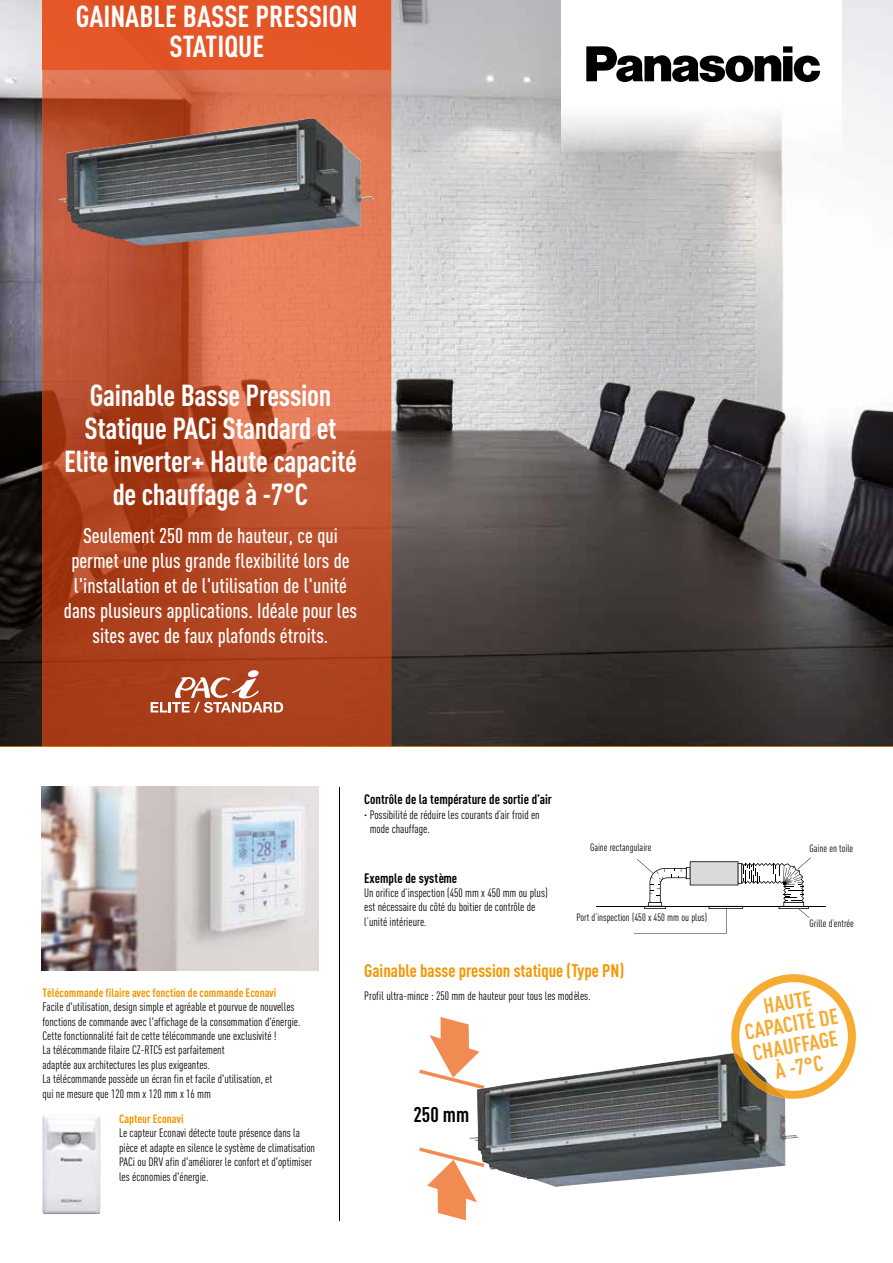
<style>
.page{position:relative;width:893px;height:1263px;background:#fff}
.page>*{position:absolute;margin:0;border:0;box-sizing:border-box;transform-origin:0 0}
.t1{font:700 30px/33px "DIN Cond";letter-spacing:-.01em;color:#fff;text-align:center}
.t2{font:700 21.9px/21.9px "DIN Cond";color:#f6ab33;text-align:center}
.t3{font:500 21px/25.2px "DIN Cond";color:#fff;text-align:center}
.t4{font:700 21px "DIN Cond";color:#000}
.t5{font:700 18px "DIN Cond";color:#f49600}
.t6{font:700 13.5px "DIN Cond";color:#000}
.t7{font:12px/14.4px "DIN Cond";color:#000}
.t8{font:700 12px "DIN Cond";color:#f49600}
.t9{font:10.5px "DIN Cond";color:#000}
</style>
<div class="page">
<img style="left:0;top:0;width:893px;height:746px">
<img style="left:43px;top:69px;width:348px;height:677px">
<div style="left:43px;top:0;width:348px;height:69px;background:#e55627"></div>
<img style="left:561px;top:1px;width:281px;height:151px">
<img style="left:561px;top:0;width:281px;height:1px">
<svg style="left:586px;top:46px;width:234px;height:37px"></svg>
<hr style="left:596px;top:906px;width:230px;height:1px;background:#000">
<svg style="left:637px;top:857px;width:174px;height:76px"></svg>
<svg style="left:419px;top:1017px;width:61px;height:69px"></svg>
<svg style="left:419px;top:1147px;width:58px;height:73px"></svg>
<img style="left:469px;top:1053px;width:330px;height:134px">
<svg style="left:731px;top:974px;width:125px;height:125px"></svg>
<img style="left:734px;top:1053px;width:51px;height:45px">
<hr style="left:339px;top:787px;width:1px;height:433px;background:#000">
<svg style="left:151px;top:670px;width:132px;height:43px"></svg>
<img style="left:59px;top:118px;width:315px;height:128px">
<img style="left:42px;top:787px;width:277px;height:184px">
<img style="left:43px;top:1115px;width:57px;height:99px">
<h1 class="t1" style="left:76px;top:1px;width:283px;line-height:30px">GAINABLE BASSE PRESSION<br>STATIQUE</h1>
<h1 class="t1" style="left:64px;top:377px;width:294px">Gainable Basse Pression<br>Statique PACi Standard et<br>Elite inverter+ Haute capacité de chauffage à -7°C</h1>
<h3 class="t3" style="left:64px;top:522px;width:295px">Seulement 250 mm de hauteur, ce qui permet une plus grande flexibilité lors de l'installation et de l'utilisation de l'unité dans plusieurs applications. Idéale pour les sites avec de faux plafonds étroits.</h3>
<p class="t8" style="left:43px;top:985px;width:235px">Télécommande filaire avec fonction de commande Econavi</p>
<p class="t7" style="left:43px;top:1000px;width:259px">Facile d'utilisation, design simple et agréable et pourvue de nouvelles fonctions de commande avec l'affichage de la consommation d'énergie.<br>Cette fonctionnalité fait de cette télécommande une exclusivité !<br>La télécommande filaire CZ-RTC5 est parfaitement<br>adaptée aux architectures les plus exigeantes.<br>La télécommande possède un écran fin et facile d'utilisation, et<br>qui ne mesure que 120 mm x 120 mm x 16 mm</p>
<p class="t8" style="left:119px;top:1111px;width:66px">Capteur Econavi</p>
<p class="t7" style="left:119px;top:1126px;width:198px">Le capteur Econavi détecte toute présence dans la pièce et adapte en silence le système de climatisation PACi ou DRV afin d'améliorer le confort et d'optimiser les économies d'énergie.</p>
<p class="t6" style="left:364px;top:791px;width:189px">Contrôle de la température de sortie d’air</p>
<p class="t7" style="left:370px;top:807px;width:172px;text-indent:-5px">· Possibilité de réduire les courants d’air froid en mode chauffage.</p>
<p class="t6" style="left:364px;top:869px;width:95px">Exemple de système</p>
<p class="t7" style="left:364px;top:885px;width:185px">Un orifice d’inspection (450 mm x 450 mm ou plus) est nécessaire du côté du boitier de contrôle de l’unité intérieure.</p>
<p class="t9" style="left:590px;top:841px;width:63px">Gaine rectangulaire</p>
<p class="t9" style="left:576px;top:911px;width:132px">Port d’inspection (450 x 450 mm ou plus)</p>
<h3 class="t5" style="left:364px;top:959px;width:261px">Gainable basse pression statique (Type PN)</h3>
<p class="t7" style="left:364px;top:988px;width:228px">Profil ultra-mince : 250 mm de hauteur pour tous les modèles.</p>
<h3 class="t4" style="left:414px;top:1102px;width:57px">250 mm</h3>
<p class="t9" style="left:810px;top:842px;width:45px">Gaine en toile</p>
<p class="t9" style="left:810px;top:917px;width:46px">Grille d’entrée</p>
<h2 class="t2" style="left:739px;top:999px;width:96px;rotate:-10deg">HAUTE<br>CAPACITÉ DE<br>CHAUFFAGE<br>À -7°C</h2>
</div>
